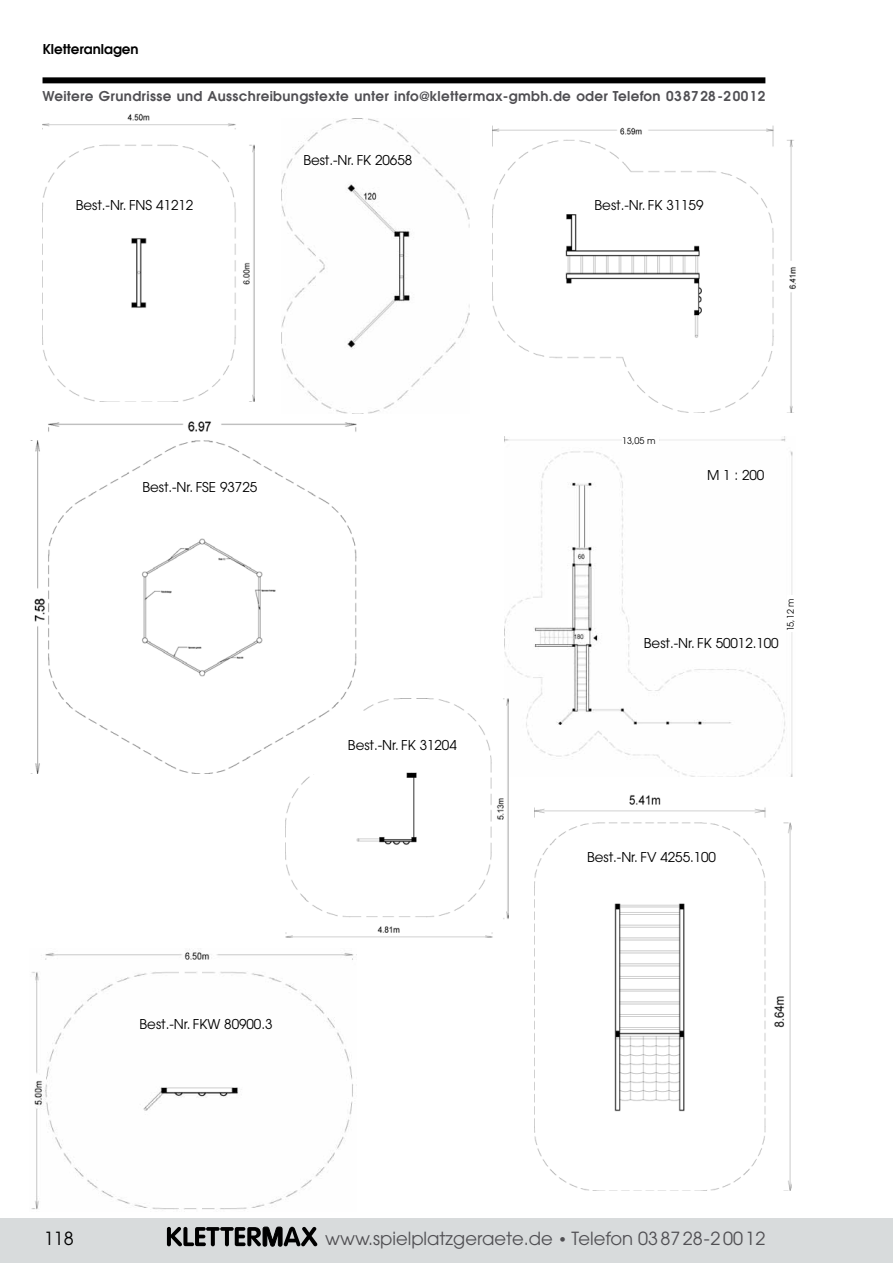
<style>
.page{position:relative;width:893px;height:1263px;background:#fff}
.page>*{position:absolute;margin:0;border:0;box-sizing:border-box;transform-origin:0 0}
.t1{font:18px "Avant Garde";color:#504f53}
.t2{font:18px "Avant Garde";color:#000}
.t3{font:13.5px "Avant Garde";letter-spacing:-.005em;color:#000}
.t4{font:600 13.5px "Avant Garde";letter-spacing:.025em;color:#504f53}
.t5{font:600 13.5px "Avant Garde";color:#000}
.t6{font:9px "Avant Garde";letter-spacing:-.005em;color:#000}
.s1{font-size:15px}
</style>
<div class="page">
<div style="left:0;top:1218px;width:893px;height:45px;background:#d8dbdc"></div>
<div style="left:43px;top:77px;width:722px;height:6px;background:#000"></div>
<svg style="left:167px;top:1227px;width:150px;height:19px"></svg>
<img style="left:492px;top:125px;width:304px;height:288px">
<img style="left:505px;top:437px;width:288px;height:339px">
<img style="left:281px;top:119px;width:188px;height:294px">
<img style="left:43px;top:113px;width:211px;height:288px">
<img style="left:31px;top:949px;width:326px;height:261px">
<img style="left:286px;top:699px;width:222px;height:239px">
<img style="left:30px;top:421px;width:331px;height:353px">
<img style="left:534px;top:795px;width:258px;height:396px">
<div style="left:622px;top:437px;width:37px;height:13px;background:#fff"></div>
<div style="left:787px;top:594px;width:13px;height:37px;background:#fff"></div>
<p class="t5" style="left:43px;top:40px;width:98px">Kletteranlagen</p>
<p class="t4" style="left:43px;top:87px;width:724px">Weitere Grundrisse und Ausschreibungstexte unter info@klettermax-gmbh.de oder Telefon 038728-20012</p>
<p class="t3" style="left:76px;top:197px;width:119px">Best.-Nr. FNS 41212</p>
<p class="t3" style="left:303px;top:152px;width:110px">Best.-Nr. FK 20658</p>
<p class="t3" style="left:595px;top:197px;width:110px">Best.-Nr. FK 31159</p>
<p class="t3" style="left:142px;top:479px;width:116px">Best.-Nr. FSE 93725</p>
<p class="t3" style="left:348px;top:737px;width:110px">Best.-Nr. FK 31204</p>
<p class="t3" style="left:140px;top:1016px;width:134px">Best.-Nr. FKW 80900.3</p>
<p class="t6" style="left:622px;top:435px;width:35px">13,05 m</p>
<p class="t3" style="left:707px;top:467px;width:59px">M 1 : 200</p>
<p class="t3" style="left:644px;top:635px;width:136px">Best.-Nr. FK 50012.100</p>
<p class="t6" style="left:785px;top:631px;width:35px;rotate:-90deg">15,12 m</p>
<p class="t3" style="left:587px;top:849px;width:130px">Best.-Nr. FV 4255.100</p>
<h1 class="t2" style="left:44px;top:1228px;width:31px">118</h1>
<h1 class="t1" style="left:325px;top:1228px;width:442px">www.spielplatzgeraete.de <span class="s1">•</span> Telefon 03 8728-20012</h1>
</div>
